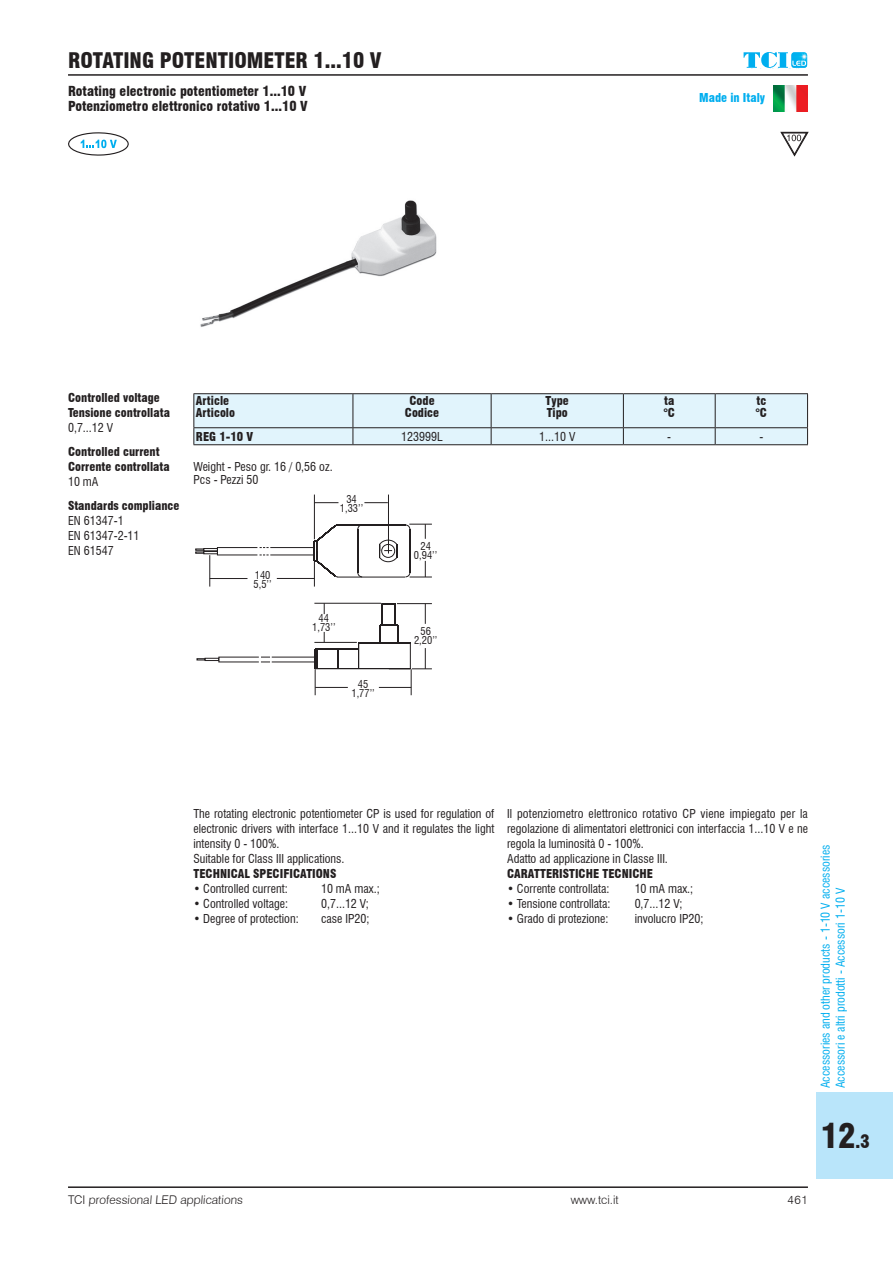
<style>
.page{position:relative;width:893px;height:1263px;background:#fff}
.page>*{position:absolute;margin:0;border:0;box-sizing:border-box;transform-origin:0 0}
.t1{font:900 condensed 33px "Swiss 721 BT";color:#231f20}
.t2{font:900 condensed 21px "Swiss 721 BT";color:#231f20}
.t3{font:900 condensed 13.5px/15px "Swiss 721 BT";color:#231f20}
.t4{font:condensed 12px/15px "Swiss 721 BT";color:#231f20}
.t5{font:900 condensed 12px/12px "Swiss 721 BT";color:#231f20}
.t6{font:condensed 12px/15px "Swiss 721 BT";color:#00aeef}
.t7{font:300 12px "Swiss 721 BT";color:#231f20}
.t8{font:900 condensed 12px "Swiss 721 BT";color:#00aeef}
.t9{font:condensed 10.5px/9px "Swiss 721 BT";color:#231f20;text-align:center}
.s1{font-size:18px}
</style>
<div class="page">
<hr style="left:68px;top:74px;width:740px;height:2px;background:#231f20">
<hr style="left:68px;top:1186px;width:740px;height:2px;background:#231f20">
<img style="left:806px;top:53px;width:1px;height:14px">
<svg style="left:744px;top:52px;width:62px;height:16px"></svg>
<div style="left:816px;top:1092px;width:77px;height:87px;background:#b9e5fa"></div>
<img style="left:773px;top:85px;width:35px;height:26px">
<hr style="left:193px;top:393px;width:160px;height:1px;background:#231f20">
<hr style="left:353px;top:393px;width:138px;height:1px;background:#231f20">
<hr style="left:491px;top:393px;width:132px;height:1px;background:#231f20">
<hr style="left:623px;top:393px;width:92px;height:1px;background:#231f20">
<hr style="left:715px;top:393px;width:93px;height:1px;background:#231f20">
<div style="left:193px;top:394px;width:615px;height:50px;background:#e1f4fc"></div>
<hr style="left:193px;top:427px;width:160px;height:1px;background:#231f20">
<hr style="left:353px;top:427px;width:138px;height:1px;background:#231f20">
<hr style="left:491px;top:427px;width:132px;height:1px;background:#231f20">
<hr style="left:623px;top:427px;width:92px;height:1px;background:#231f20">
<hr style="left:715px;top:427px;width:93px;height:1px;background:#231f20">
<hr style="left:193px;top:444px;width:160px;height:1px;background:#231f20">
<hr style="left:353px;top:444px;width:138px;height:1px;background:#231f20">
<hr style="left:491px;top:444px;width:132px;height:1px;background:#231f20">
<hr style="left:623px;top:444px;width:92px;height:1px;background:#231f20">
<hr style="left:715px;top:444px;width:93px;height:1px;background:#231f20">
<hr style="left:314px;top:495px;width:1px;height:44px;background:#231f20">
<hr style="left:388px;top:495px;width:1px;height:58px;background:#231f20">
<svg style="left:315px;top:502px;width:23px;height:1px"></svg>
<svg style="left:364px;top:502px;width:24px;height:1px"></svg>
<hr style="left:209px;top:555px;width:1px;height:32px;background:#231f20">
<hr style="left:210px;top:578px;width:37px;height:1px;background:#231f20">
<hr style="left:314px;top:642px;width:43px;height:1px;background:#231f20">
<hr style="left:314px;top:603px;width:67px;height:1px;background:#231f20">
<hr style="left:379px;top:687px;width:32px;height:1px;background:#231f20">
<hr style="left:315px;top:687px;width:33px;height:1px;background:#231f20">
<img style="left:200px;top:200px;width:237px;height:127px">
<svg style="left:68px;top:132px;width:61px;height:24px"></svg>
<svg style="left:781px;top:132px;width:27px;height:24px"></svg>
<div style="left:203px;top:551px;width:15px;height:3px;border:1px solid #231f20"></div>
<div style="left:203px;top:548px;width:15px;height:3px;border:1px solid #231f20"></div>
<svg style="left:195px;top:549px;width:9px;height:5px"></svg>
<svg style="left:217px;top:524px;width:215px;height:63px"></svg>
<hr style="left:337px;top:577px;width:68px;height:1px;background:#231f20">
<hr style="left:315px;top:649px;width:43px;height:1px;background:#231f20">
<hr style="left:358px;top:642px;width:53px;height:1px;background:#231f20">
<hr style="left:317px;top:668px;width:94px;height:1px;background:#231f20">
<svg style="left:338px;top:650px;width:1px;height:18px"></svg>
<svg style="left:358px;top:643px;width:1px;height:25px"></svg>
<svg style="left:197px;top:649px;width:121px;height:46px"></svg>
<svg style="left:380px;top:603px;width:52px;height:92px"></svg>
<h2 class="t2" style="left:68px;top:47px;width:315px">ROTATING POTENTIOMETER 1...10 V</h2>
<p class="t3" style="left:68px;top:83px;width:241px">Rotating electronic potentiometer 1...10 V<br>Potenziometro elettronico rotativo 1...10 V</p>
<p class="t8" style="left:699px;top:91px;width:68px">Made in Italy</p>
<p class="t5" style="left:68px;top:391px;width:103px;line-height:15px">Controlled voltage<br>Tensione controllata</p>
<p class="t4" style="left:68px;top:421px;width:47px">0,7...12 V</p>
<p class="t5" style="left:68px;top:444px;width:103px;line-height:15px">Controlled current<br>Corrente controllata</p>
<p class="t4" style="left:68px;top:474px;width:32px">10 mA</p>
<p class="t5" style="left:68px;top:499px;width:113px">Standards compliance</p>
<p class="t4" style="left:68px;top:513px;width:73px">EN 61347-1<br>EN 61347-2-11<br>EN 61547</p>
<p class="t5" style="left:196px;top:395px;width:41px">Article<br>Articolo</p>
<p class="t5" style="left:405px;top:395px;width:36px;text-align:center">Code<br>Codice</p>
<p class="t5" style="left:546px;top:395px;width:25px">Type<br>Tipo</p>
<p class="t5" style="left:664px;top:395px;width:13px">ta °C</p>
<p class="t5" style="left:756px;top:395px;width:13px">tc °C</p>
<p class="t5" style="left:196px;top:430px;width:59px">REG 1-10 V</p>
<p class="t4" style="left:401px;top:429px;width:43px">123999L</p>
<p class="t4" style="left:539px;top:429px;width:38px">1...10 V</p>
<p class="t4" style="left:667px;top:429px;width:5px">-</p>
<p class="t4" style="left:759px;top:429px;width:5px">-</p>
<p class="t4" style="left:193px;top:459px;width:141px;line-height:13.5px">Weight - Peso gr. 16 / 0,56 oz.<br>Pcs - Pezzi 50</p>
<p class="t9" style="left:340px;top:495px;width:25px">34<br>1,33’’</p>
<p class="t9" style="left:254px;top:570px;width:20px;text-align:left">140<br>5,5’’</p>
<p class="t9" style="left:312px;top:614px;width:25px">44<br>1,73’’</p>
<p class="t9" style="left:351px;top:679px;width:25px">45<br>1,77’’</p>
<p class="t9" style="left:414px;top:541px;width:25px">24<br>0,94’’</p>
<p class="t9" style="left:414px;top:627px;width:25px">56<br>2,20’’</p>
<p class="t4" style="left:193px;top:806px;width:302px">The rotating electronic potentiometer CP is used for regulation of electronic drivers with interface 1...10 V and it regulates the light intensity 0 - 100%.<br>Suitable for Class III applications.</p>
<p class="t5" style="left:193px;top:867px;width:144px">TECHNICAL SPECIFICATIONS</p>
<p class="t4" style="left:193px;top:881px;width:96px">• Controlled current:</p>
<p class="t4" style="left:321px;top:881px;width:60px">10 mA max.;</p>
<p class="t4" style="left:193px;top:896px;width:96px">• Controlled voltage:</p>
<p class="t4" style="left:321px;top:896px;width:49px">0,7...12 V;</p>
<p class="t4" style="left:193px;top:911px;width:107px">• Degree of protection:</p>
<p class="t4" style="left:321px;top:911px;width:50px">case IP20;</p>
<p class="t4" style="left:507px;top:806px;width:302px">Il potenziometro elettronico rotativo CP viene impiegato per la regolazione di alimentatori elettronici con interfaccia 1...10 V e ne regola la luminosità 0 - 100%.<br>Adatto ad applicazione in Classe III.</p>
<p class="t5" style="left:507px;top:867px;width:148px">CARATTERISTICHE TECNICHE</p>
<p class="t4" style="left:507px;top:881px;width:104px">• Corrente controllata:</p>
<p class="t4" style="left:635px;top:881px;width:60px">10 mA max.;</p>
<p class="t4" style="left:507px;top:896px;width:105px">• Tensione controllata:</p>
<p class="t4" style="left:635px;top:896px;width:49px">0,7...12 V;</p>
<p class="t4" style="left:507px;top:911px;width:103px">• Grado di protezione:</p>
<p class="t4" style="left:635px;top:911px;width:70px">involucro IP20;</p>
<p class="t6" style="left:818px;top:1088px;width:245px;rotate:-90deg">Accessories and other products - 1-10 V accessories<br>Accessori e altri prodotti - Accessori 1-10 V</p>
<h1 class="t1" style="left:821px;top:1116px;width:51px">12<span class="s1">.3</span></h1>
<p class="t7" style="left:68px;top:1192px;width:177px">TCI professional LED applications</p>
<p class="t7" style="left:571px;top:1192px;width:50px">www.tci.it</p>
<p class="t7" style="left:788px;top:1192px;width:22px">461</p>
</div>
